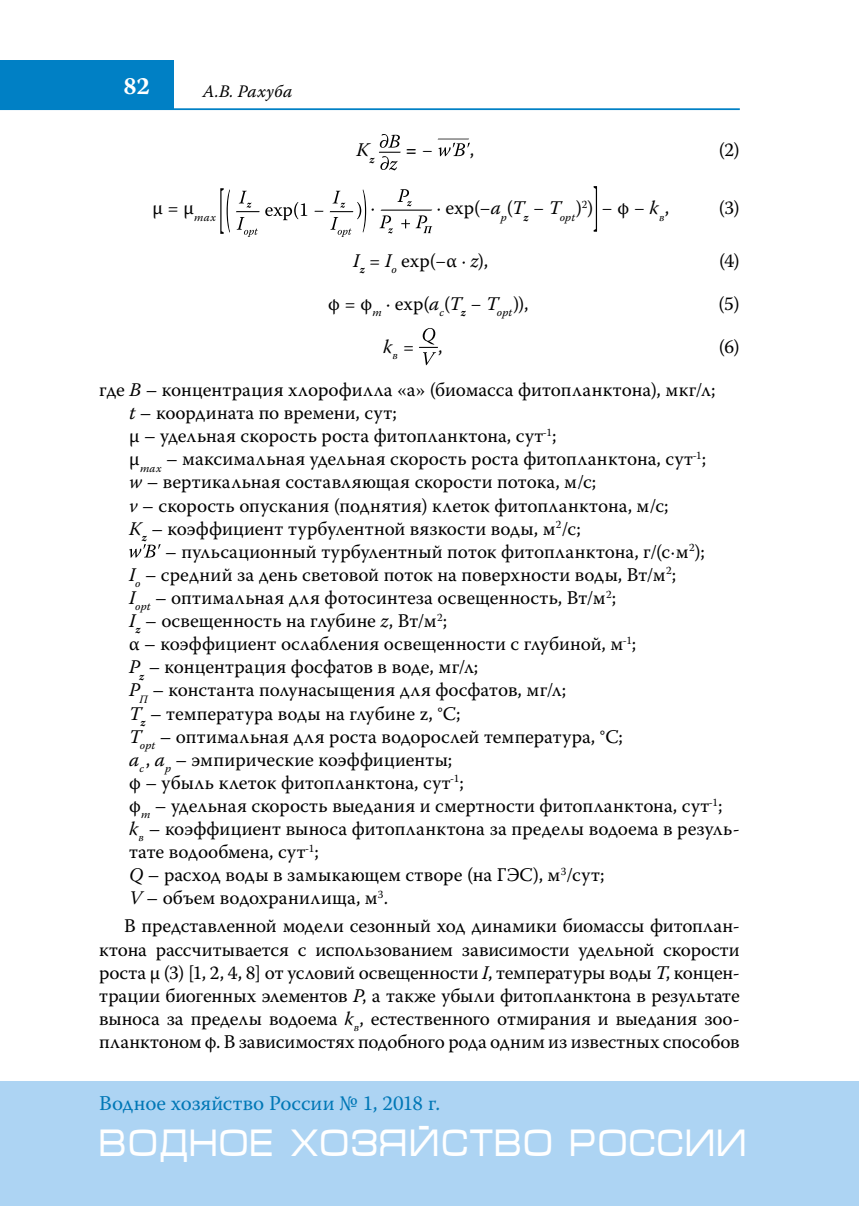
<style>
.page{position:relative;width:859px;height:1206px;background:#fff}
.page>*{position:absolute;margin:0;border:0;box-sizing:border-box;transform-origin:0 0}
.t1{font:38.5px "Micra";color:#fff;scale:.81 1}
.t2{font:700 24.5px "Warnock Pro";color:#fff}
.t3{font:21px "Warnock Pro";color:#0077b6}
.t4{font:19.25px/23.1px "Warnock Pro";letter-spacing:.005em;color:#000}
.t5{font:italic 19.25px "Warnock Pro";color:#000}
.t6{font:italic 700 19.25px "Warnock Pro";color:#000}
.t7{font:italic 17.5px "Warnock Pro";letter-spacing:.01em;color:#000}
.s1{font-weight:400;font-style:normal}
.s2{font-style:italic}
.s3{font-style:normal}
</style>
<div class="page">
<hr style="left:0;top:108px;width:739px;height:2px;background:#0080c5">
<div style="left:0;top:60px;width:174px;height:50px;background:#0080c5"></div>
<div style="left:0;top:1081px;width:858px;height:124px;background:#add4f3"></div>
<svg style="left:379px;top:134px;width:21px;height:36px"></svg>
<svg style="left:437px;top:139px;width:33px;height:17px"></svg>
<svg style="left:265px;top:202px;width:42px;height:18px"></svg>
<svg style="left:236px;top:191px;width:23px;height:46px"></svg>
<svg style="left:329px;top:189px;width:37px;height:48px"></svg>
<svg style="left:220px;top:188px;width:10px;height:46px"></svg>
<svg style="left:379px;top:189px;width:53px;height:44px"></svg>
<svg style="left:593px;top:186px;width:3px;height:46px"></svg>
<svg style="left:419px;top:328px;width:19px;height:37px"></svg>
<svg style="left:129px;top:544px;width:32px;height:13px"></svg>
<p class="t2" style="left:123px;top:71px;width:28px">82</p>
<p class="t7" style="left:203px;top:81px;width:91px">А.В. Рахуба</p>
<p class="t5" style="left:356px;top:138px;width:20px">K<sub>z</sub></p>
<p class="t6" style="left:405px;top:138px;width:30px">= <span class="s1">−</span></p>
<p class="t4" style="left:470px;top:138px;width:6px">,</p>
<p class="t4" style="left:718px;top:138px;width:22px">(2)</p>
<p class="t4" style="left:152px;top:196px;width:65px">μ = μ<sub>max</sub></p>
<p class="t4" style="left:370px;top:196px;width:6px">∙</p>
<p class="t4" style="left:436px;top:196px;width:234px">∙ exp(−<span class="s2">a</span><sub>p</sub>(<span class="s2">T</span><sub>z</sub> − <span class="s2">T</span><sub>opt</sub>)<sup>2</sup>) − φ − <span class="s2">k</span><sub>в</sub>,</p>
<p class="t4" style="left:718px;top:196px;width:22px">(3)</p>
<p class="t4" style="left:353px;top:249px;width:136px"><span class="s2">I</span><sub>z</sub> = <span class="s2">I</span><sub>o</sub> exp(−α ∙ <span class="s2">z</span>),</p>
<p class="t4" style="left:718px;top:249px;width:22px">(4)</p>
<p class="t4" style="left:328px;top:292px;width:202px">φ = φ<sub>m</sub> ∙ exp(<span class="s2">a</span><sub>c</sub>(<span class="s2">T</span><sub>z</sub> − <span class="s2">T</span><sub>opt</sub>)),</p>
<p class="t4" style="left:718px;top:292px;width:23px">(5)</p>
<p class="t5" style="left:383px;top:335px;width:61px">k<sub>в</sub> = <span class="s3">,</span></p>
<p class="t4" style="left:718px;top:335px;width:23px">(6)</p>
<p class="t4" style="left:129px;top:378px;width:587px;text-indent:-30px">где <span class="s2">B</span> – концентрация хлорофилла «а» (биомасса фитопланктона), мкг/л; <span class="s2">t</span> – координата по времени, сут;<br>µ – удельная скорость роста фитопланктона, сут<sup>-1</sup>;<br>µ<sub>max</sub> – максимальная удельная скорость роста фитопланктона, сут<sup>-1</sup>; <span class="s2">w</span> – вертикальная составляющая скорости потока, м/с;<br><span class="s2">v</span> – скорость опускания (поднятия) клеток фитопланктона, м/с;<br><span class="s2">К</span><sub>z</sub> – коэффициент турбулентной вязкости воды, м<sup>2</sup>/с;</p>
<p class="t4" style="left:129px;top:539px;width:612px;text-indent:36px">– пульсационный турбулентный поток фитопланктона, г/(с·м<sup>2</sup>);<br><span class="s2">I</span><sub>o</sub> <span class="s2">–</span> средний за день световой поток на поверхности воды, Вт/м<sup>2</sup>;<br><span class="s2">I</span><sub>opt</sub> – оптимальная для фотосинтеза освещенность, Вт/м<sup>2</sup>;<br><span class="s2">I</span><sub>z</sub> – освещенность на глубине <span class="s2">z</span>, Вт/м<sup>2</sup>;<br>α – коэффициент ослабления освещенности с глубиной, м<sup>-1</sup>;<br><span class="s2">P</span><sub>z</sub> <span class="s2">–</span> концентрация фосфатов в воде, мг/л;<br><span class="s2">P</span><sub>П</sub> – константа полунасыщения для фосфатов, мг/л;<br><span class="s2">Т</span><sub>z</sub> – температура воды на глубине z, °C;<br><span class="s2">T</span><sub>opt</sub> – оптимальная для роста водорослей температура, °C;<br><span class="s2">a</span><sub>c</sub> , <span class="s2">a</span><sub>p</sub> – эмпирические коэффициенты;<br>φ – убыль клеток фитопланктона, сут<sup>-1</sup>;<br>φ<sub>m</sub> – удельная скорость выедания и смертности фитопланктона, сут<sup>-1</sup>; <span class="s2">k</span><sub>в</sub> – коэффициент выноса фитопланктона за пределы водоема в резуль&shy;тате водообмена, сут<sup>-1</sup>;<br><span class="s2">Q</span> – расход воды в замыкающем створе (на ГЭС), м<sup>3</sup>/сут;<br><span class="s2">V</span> – объем водохранилища, м<sup>3</sup>.</p>
<p class="t4" style="left:99px;top:914px;width:641px;text-align:justify;text-indent:25px">В представленной модели сезонный ход динамики биомассы фитоплан&shy;ктона рассчитывается с использованием зависимости удельной скорости роста µ (3) [1, 2, 4, 8] от условий освещенности <span class="s2">I</span>, температуры воды <span class="s2">Т</span>, концен&shy;трации биогенных элементов <span class="s2">P</span>, а также убыли фитопланктона в результате выноса за пределы водоема <span class="s2">k</span><sub>в</sub>, естественного отмирания и выедания зоо&shy;планктоном φ. В зависимостях подобного рода одним из известных способов</p>
<p class="t3" style="left:99px;top:1090px;width:342px">Водное хозяйство России № 1, 2018 г.</p>
<h1 class="t1" style="left:99px;top:1122px;width:801px">ВОДНОЕ ХОЗЯЙСТВО РОССИИ</h1>
</div>
